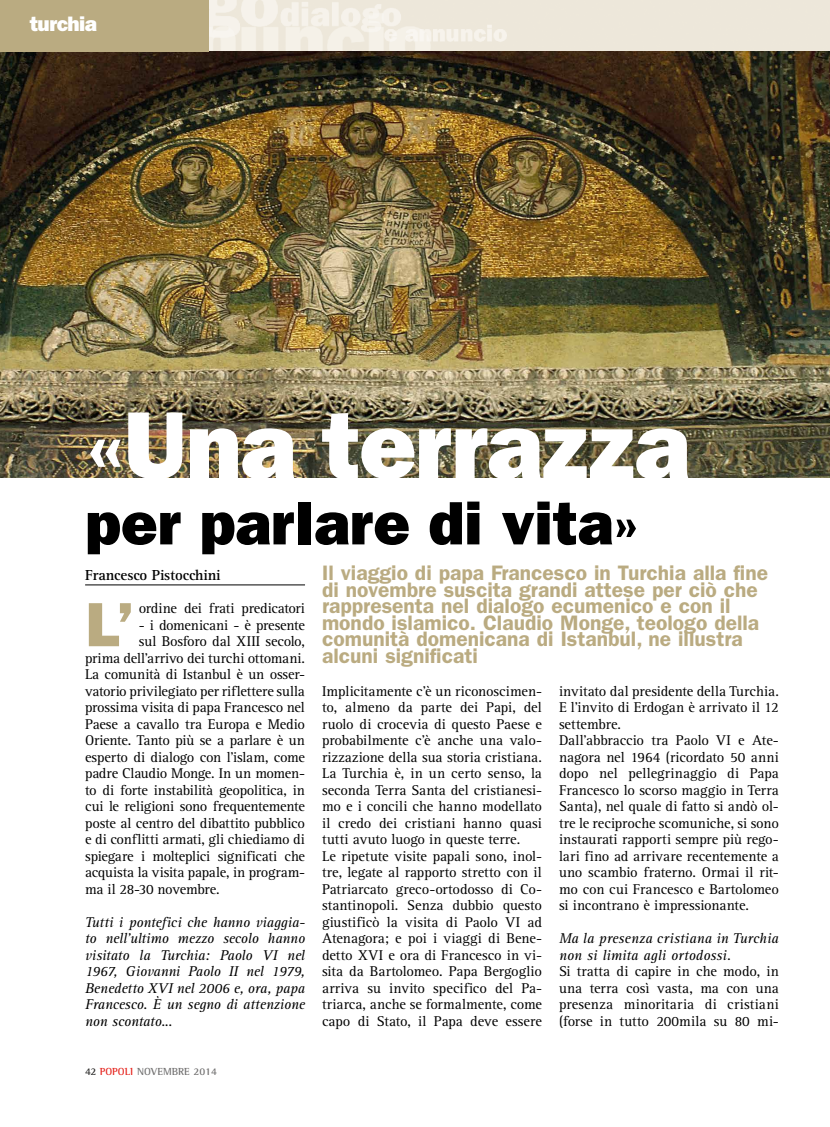
<style>
.page{position:relative;width:830px;height:1127px;background:#fff}
.page>*{position:absolute;margin:0;border:0;box-sizing:border-box;transform-origin:0 0}
.t1{font:96px "ITC Franklin Gothic Std Hvy";letter-spacing:-.015em;color:#fff}
.t2{font:62.7px "ITC Franklin Gothic Std Hvy";color:#baab81}
.t3{font:61.5px "ITC Franklin Gothic Std Hvy";color:#000}
.t4{font:600 21px/16.5px "ITC Franklin Gothic Std";color:#baab81}
.t5{font:21px "ITC Franklin Gothic Std Hvy";letter-spacing:-.03em;color:#fff}
.t6{font:700 15px "Rotis Serif";letter-spacing:-.01em;color:#000}
.t7{font:14.7px/16.5px "Rotis Serif";letter-spacing:-.01em;color:#000}
.t8{font:italic 14.7px/16.5px "Rotis Serif";color:#000}
.t9{font:700 10.5px "Rotis Semi Serif";color:#706f6f}
.s1{color:#282827}
.s2{color:#e5231d}
</style>
<div class="page">
<img style="left:208px;top:0;width:621px;height:51px">
<img style="left:0;top:51px;width:829px;height:426px">
<hr style="left:85px;top:584px;width:220px;height:1px;background:#000">
<div style="left:0;top:0;width:208px;height:51px;background:#baab81"></div>
<h3 class="t5" style="left:30px;top:12px;width:69px">turchia</h3>
<h1 class="t1" style="left:85px;top:389px;width:606px">«Una terrazza</h1>
<h3 class="t3" style="left:85px;top:487px;width:555px">per parlare di vita»</h3>
<p class="t4" style="left:322px;top:565px;width:447px">Il viaggio di papa Francesco in Turchia alla fine di novembre suscita grandi attese per ciò che rappresenta nel dialogo ecumenico e con il mondo islamico. Claudio Monge, teologo della comunità domenicana di Istanbul, ne illustra alcuni significati</p>
<p class="t6" style="left:85px;top:566px;width:137px">Francesco Pistocchini</p>
<h2 class="t2" style="left:85px;top:588px;width:51px">L’</h2>
<p class="t7" style="left:139px;top:600px;width:167px">ordine dei frati predicatori</p>
<p class="t7" style="left:139px;top:617px;width:167px">- i domenicani - è presente</p>
<p class="t7" style="left:139px;top:633px;width:168px">sul Bosforo dal XIII secolo,</p>
<p class="t7" style="left:85px;top:650px;width:221px">prima dell’arrivo dei turchi ottomani.</p>
<p class="t7" style="left:85px;top:666px;width:221px">La comunità di Istanbul è un osser-</p>
<p class="t7" style="left:85px;top:683px;width:221px">vatorio privilegiato per riflettere sulla</p>
<p class="t7" style="left:85px;top:699px;width:221px">prossima visita di papa Francesco nel</p>
<p class="t7" style="left:85px;top:716px;width:221px">Paese a cavallo tra Europa e Medio</p>
<p class="t7" style="left:85px;top:732px;width:221px">Oriente. Tanto più se a parlare è un</p>
<p class="t7" style="left:85px;top:749px;width:221px">esperto di dialogo con l’islam, come</p>
<p class="t7" style="left:85px;top:765px;width:221px">padre Claudio Monge. In un momen-</p>
<p class="t7" style="left:85px;top:782px;width:221px">to di forte instabilità geopolitica, in</p>
<p class="t7" style="left:85px;top:798px;width:221px">cui le religioni sono frequentemente</p>
<p class="t7" style="left:85px;top:815px;width:221px">poste al centro del dibattito pubblico</p>
<p class="t7" style="left:85px;top:831px;width:221px">e di conflitti armati, gli chiediamo di</p>
<p class="t7" style="left:85px;top:848px;width:221px">spiegare i molteplici significati che</p>
<p class="t7" style="left:85px;top:864px;width:221px">acquista la visita papale, in program-</p>
<p class="t7" style="left:85px;top:881px;width:136px">ma il 28-30 novembre.</p>
<p class="t8" style="left:85px;top:914px;width:221px;text-align:justify">Tutti i pontefici che hanno viaggia&shy;to nell’ultimo mezzo secolo hanno visitato la Turchia: Paolo VI nel 1967, Giovanni Paolo II nel 1979, Benedetto XVI nel 2006 e, ora, papa Francesco. È un segno di attenzione non scontato...</p>
<p class="t7" style="left:322px;top:683px;width:221px">Implicitamente c’è un riconoscimen&shy;to, almeno da parte dei Papi, del ruolo di crocevia di questo Paese e probabilmente c’è anche una valo&shy;rizzazione della sua storia cristiana.<br>La Turchia è, in un certo senso, la seconda Terra Santa del cristianesi&shy;mo e i concili che hanno modellato il credo dei cristiani hanno quasi tutti avuto luogo in queste terre.<br>Le ripetute visite papali sono, inol&shy;tre, legate al rapporto stretto con il Patriarcato greco-ortodosso di Co&shy;stantinopoli. Senza dubbio questo giustificò la visita di Paolo VI ad Atenagora; e poi i viaggi di Bene&shy;detto XVI e ora di Francesco in vi&shy;sita da Bartolomeo. Papa Bergoglio arriva su invito specifico del Pa&shy;triarca, anche se formalmente, come capo di Stato, il Papa deve essere</p>
<p class="t7" style="left:558px;top:683px;width:221px">invitato dal presidente della Turchia.<br>E l’invito di Erdogan è arrivato il 12 settembre.<br>Dall’abbraccio tra Paolo VI e Ate&shy;nagora nel 1964 (ricordato 50 anni dopo nel pellegrinaggio di Papa Francesco lo scorso maggio in Terra Santa), nel quale di fatto si andò ol&shy;tre le reciproche scomuniche, si sono instaurati rapporti sempre più rego&shy;lari fino ad arrivare recentemente a uno scambio fraterno. Ormai il rit&shy;mo con cui Francesco e Bartolomeo si incontrano è impressionante.</p>
<p class="t8" style="left:558px;top:930px;width:221px">Ma la presenza cristiana in Turchia non si limita agli ortodossi.</p>
<p class="t7" style="left:558px;top:963px;width:221px;text-align:justify">Si tratta di capire in che modo, in una terra così vasta, ma con una presenza minoritaria di cristiani (forse in tutto 200mila su 80 mi-</p>
<p class="t9" style="left:85px;top:1065px;width:80px"><span class="s1">42</span> <span class="s2">POPOLI</span> NOVEMBRE</p>
<p class="t9" style="left:193px;top:1065px;width:25px">2014</p>
</div>
